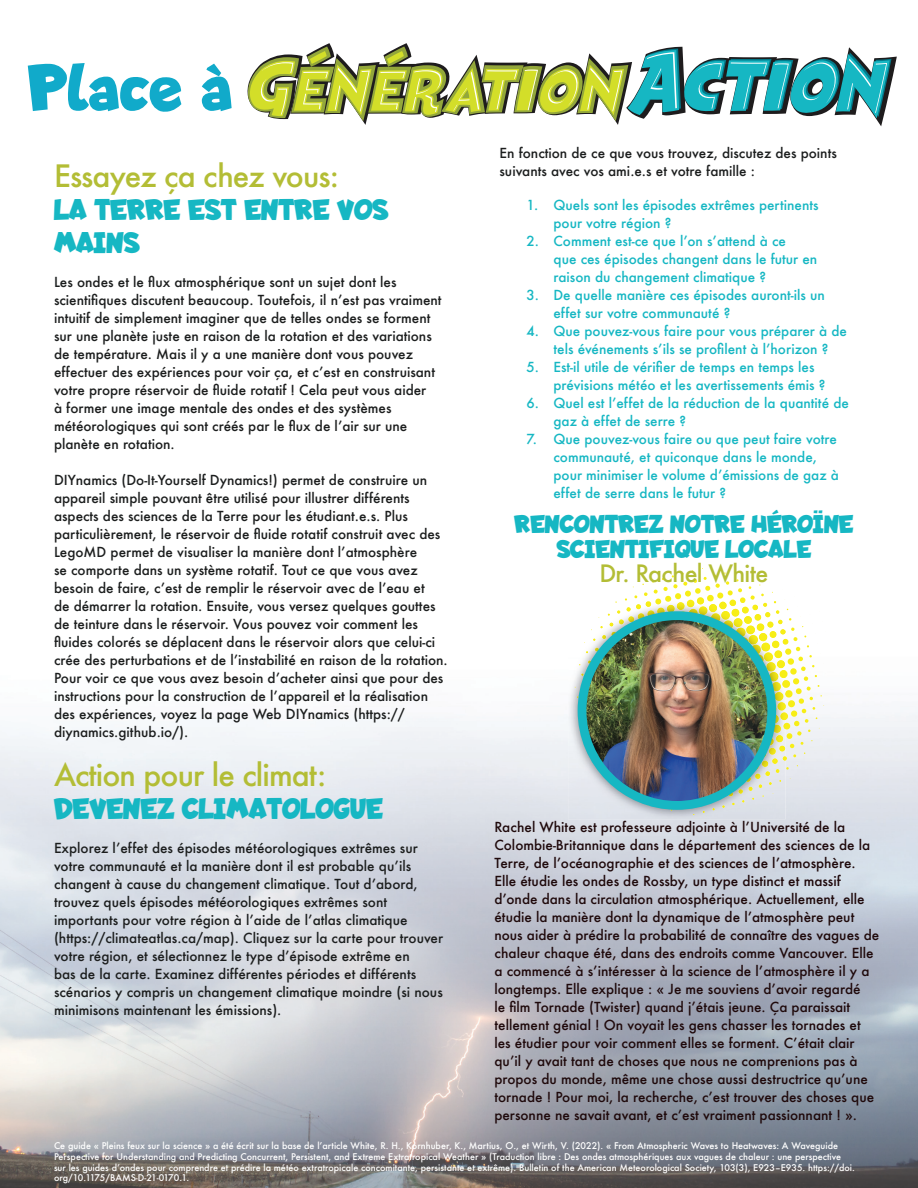
<style>
.page{position:relative;width:918px;height:1188px;background:#fff}
.page>*{position:absolute;margin:0;border:0;box-sizing:border-box;transform-origin:0 0}
.t1{font:700 67.35px "Lapsus Pro";letter-spacing:.03em;color:#11aaca}
.t2{font:700 30px/33px "Lapsus Pro";letter-spacing:.01em;color:#16b7c3}
.t3{font:500 30px "Futura";letter-spacing:-.03em;color:#b3bd35}
.t4{font:700 25.95px/24.6px "Lapsus Pro";letter-spacing:.01em;color:#16b7c3;text-align:center}
.t5{font:500 23.25px "Futura";letter-spacing:-.03em;color:#b3bd35}
.t6{font:500 13.5px/18px "Futura";color:#1c1e1e}
.t7{font:500 13.5px/18px "Futura";color:#1f090b}
.t8{font:500 13.5px/18px "Futura";color:#16b7c3}
.t9{font:500 9px/10.8px "Futura";color:#fff}
</style>
<div class="page">
<img style="left:765px;top:707px;width:153px;height:481px">
<img style="left:0;top:1081px;width:765px;height:107px">
<div style="left:496px;top:820px;width:349px;height:15px;background:#d8dde5"></div>
<svg style="left:575px;top:568px;width:251px;height:249px"></svg>
<img style="left:582px;top:616px;width:190px;height:189px;border-radius:50%">
<img style="left:584px;top:616px;width:86px;height:75px">
<div style="left:578px;top:611px;width:198px;height:199px;border:9px solid #16b7c3;border-radius:50%"></div>
<svg style="left:247px;top:43px;width:650px;height:83px"></svg>
<h1 class="t1" style="left:28px;top:49px;width:204px">Place à</h1>
<h2 class="t3" style="left:54px;top:155px;width:287px">Essayez ça chez vous:</h2>
<h2 class="t2" style="left:54px;top:193px;width:335px">LA TERRE EST ENTRE VOS<br>MAINS</h2>
<p class="t6" style="left:54px;top:273px;width:389px">Les ondes et le flux atmosphérique sont un sujet dont les scientifiques discutent beaucoup. Toutefois, il nʼest pas vraiment intuitif de simplement imaginer que de telles ondes se forment sur une planète juste en raison de la rotation et des variations de température. Mais il y a une manière dont vous pouvez effectuer des expériences pour voir ça, et cʼest en construisant votre propre réservoir de fluide rotatif ! Cela peut vous aider<br>à former une image mentale des ondes et des systèmes météorologiques qui sont créés par le flux de lʼair sur une planète en rotation.</p>
<p class="t6" style="left:54px;top:471px;width:395px">DIYnamics (Do-It-Yourself Dynamics!) permet de construire un appareil simple pouvant être utilisé pour illustrer différents aspects des sciences de la Terre pour les étudiant.e.s. Plus particulièrement, le réservoir de fluide rotatif construit avec des LegoMD permet de visualiser la manière dont lʼatmosphère<br>se comporte dans un système rotatif. Tout ce que vous avez besoin de faire, cʼest de remplir le réservoir avec de lʼeau et<br>de démarrer la rotation. Ensuite, vous versez quelques gouttes de teinture dans le réservoir. Vous pouvez voir comment les fluides colorés se déplacent dans le réservoir alors que celui-ci crée des perturbations et de lʼinstabilité en raison de la rotation.<br>Pour voir ce que vous avez besoin dʼacheter ainsi que pour des instructions pour la construction de lʼappareil et la réalisation des expériences, voyez la page Web DIYnamics (https:// diynamics.github.io/).</p>
<h2 class="t3" style="left:54px;top:754px;width:274px">Action pour le climat:</h2>
<h2 class="t2" style="left:54px;top:792px;width:330px">DEVENEZ CLIMATOLOGUE</h2>
<p class="t6" style="left:54px;top:839px;width:391px">Explorez lʼeffet des épisodes météorologiques extrêmes sur votre communauté et la manière dont il est probable quʼils changent à cause du changement climatique. Tout dʼabord, trouvez quels épisodes météorologiques extrêmes sont importants pour votre région à lʼaide de lʼatlas climatique (https://climateatlas.ca/map). Cliquez sur la carte pour trouver votre région, et sélectionnez le type dʼépisode extrême en<br>bas de la carte. Examinez différentes périodes et différents scénarios y compris un changement climatique moindre (si nous minimisons maintenant les émissions).</p>
<p class="t6" style="left:500px;top:144px;width:339px">En fonction de ce que vous trouvez, discutez des points suivants avec vos ami.e.s et votre famille :</p>
<p class="t8" style="left:554px;top:196px;width:267px;text-indent:-27px">1. Quels sont les épisodes extrêmes pertinents pour votre région ?</p>
<p class="t8" style="left:554px;top:232px;width:265px;text-indent:-27px">2. Comment est-ce que lʼon sʼattend à ce<br>que ces épisodes changent dans le futur en raison du changement climatique ?</p>
<p class="t8" style="left:554px;top:286px;width:273px;text-indent:-27px">3. De quelle manière ces épisodes auront-ils un effet sur votre communauté ?</p>
<p class="t8" style="left:554px;top:322px;width:295px;text-indent:-27px">4. Que pouvez-vous faire pour vous préparer à de tels événements sʼils se profilent à lʼhorizon ?</p>
<p class="t8" style="left:554px;top:358px;width:274px;text-indent:-27px">5. Est-il utile de vérifier de temps en temps les prévisions météo et les avertissements émis ?</p>
<p class="t8" style="left:554px;top:394px;width:297px;text-indent:-27px">6. Quel est lʼeffet de la réduction de la quantité de gaz à effet de serre ?</p>
<p class="t8" style="left:554px;top:430px;width:287px;text-indent:-27px">7. Que pouvez-vous faire ou que peut faire votre communauté, et quiconque dans le monde, pour minimiser le volume dʼémissions de gaz à effet de serre dans le futur ?</p>
<h3 class="t4" style="left:515px;top:512px;width:340px">RENCONTREZ NOTRE HÉROÏNE<br>SCIENTIFIQUE LOCALE</h3>
<h3 class="t5" style="left:599px;top:558px;width:171px">Dr. Rachel White</h3>
<p class="t7" style="left:494px;top:817px;width:386px">Rachel White est professeure adjointe à lʼUniversité de la Colombie-Britannique dans le département des sciences de la Terre, de lʼocéanographie et des sciences de lʼatmosphère.<br>Elle étudie les ondes de Rossby, un type distinct et massif dʼonde dans la circulation atmosphérique. Actuellement, elle étudie la manière dont la dynamique de lʼatmosphère peut nous aider à prédire la probabilité de connaître des vagues de chaleur chaque été, dans des endroits comme Vancouver. Elle a commencé à sʼintéresser à la science de lʼatmosphère il y a longtemps. Elle explique : « Je me souviens dʼavoir regardé<br>le film Tornade (Twister) quand jʼétais jeune. Ça paraissait tellement génial ! On voyait les gens chasser les tornades et les étudier pour voir comment elles se forment. Cʼétait clair quʼil y avait tant de choses que nous ne comprenions pas à propos du monde, même une chose aussi destructrice quʼune tornade ! Pour moi, la recherche, cʼest trouver des choses que personne ne savait avant, et cʼest vraiment passionnant ! ».</p>
<p class="t9" style="left:54px;top:1140px;width:802px">Ce guide « Pleins feux sur la science » a été écrit sur la base de lʼarticle White, R. H., Kornhuber, K., Martius, O., et Wirth, V. (2022). « From Atmospheric Waves to Heatwaves: A Waveguide Perspective for Understanding and Predicting Concurrent, Persistent, and Extreme Extratropical Weather » (Traduction libre : Des ondes atmosphériques aux vagues de chaleur : une perspective sur les guides dʼondes pour comprendre et prédire la météo extratropicale concomitante, persistante et extrême). Bulletin of the American Meteorological Society, 103(3), E923–E935. https://doi. org/10.1175/BAMS-D-21-0170.1.</p>
</div>
